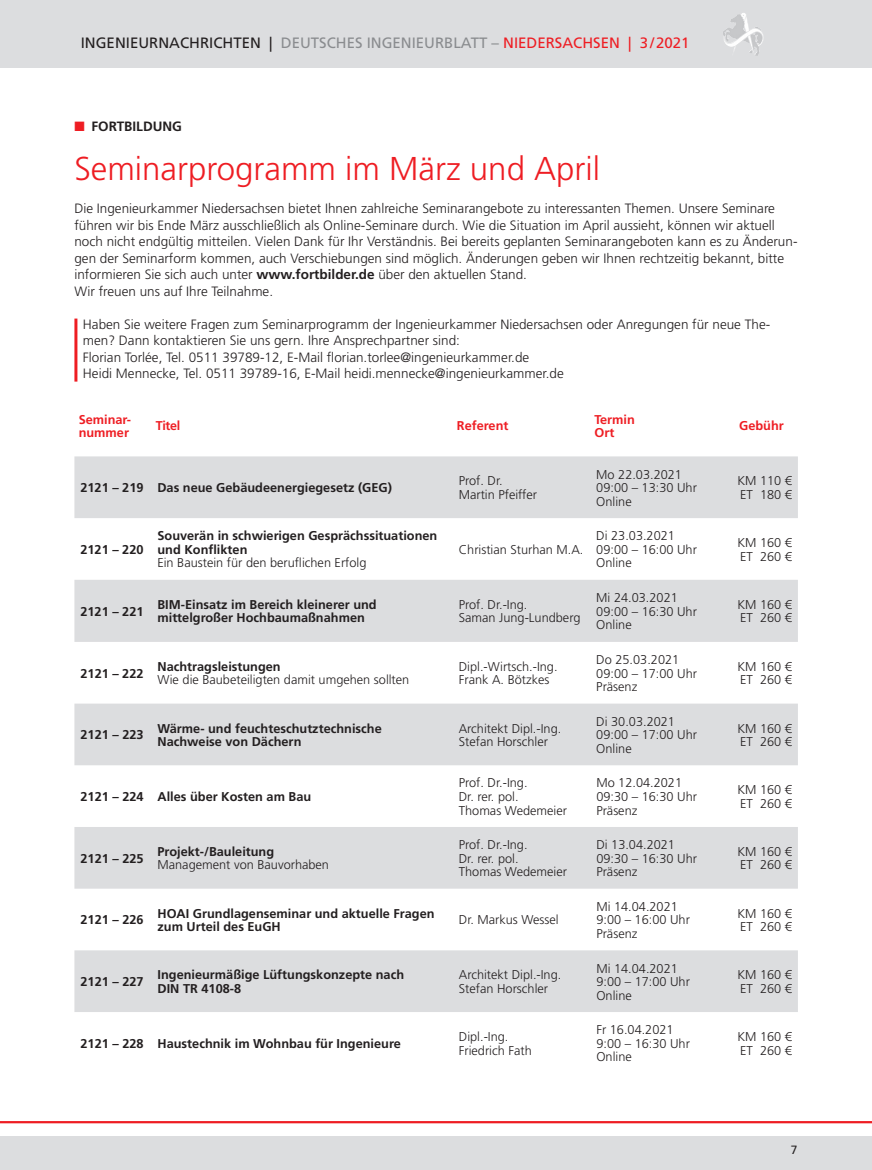
<style>
.page{position:relative;width:872px;height:1170px;background:#fff}
.page>*{position:absolute;margin:0;border:0;box-sizing:border-box;transform-origin:0 0}
.t1{font:300 33px "Frutiger LT Std";color:#ee1d23}
.t2{font:15px "Frutiger LT Std";color:#8a8c8f}
.t3{font:300 13.5px/16.5px "Frutiger LT Std";color:#231f20}
.t4{font:700 13.5px "Frutiger LT Std";color:#231f20}
.t5{font:300 12.75px/13.5px "Frutiger LT Std";color:#231f20}
.t6{font:700 12.75px/13.5px "Frutiger LT Std";color:#231f20}
.t7{font:700 12.75px/12.8px "Frutiger LT Std";color:#ee1d23}
.t8{font:12px "Frutiger LT Std";color:#231f20}
.s1{color:#231f20}
.s2{color:#ee1d23}
.s3{font-weight:700}
</style>
<div class="page">
<div style="left:0;top:1135px;width:872px;height:34px;background:#dcdddf"></div>
<div style="left:0;top:0;width:872px;height:68px;background:#dcdddf"></div>
<hr style="left:0;top:1120px;width:872px;height:3px;background:#ee1d23">
<svg style="left:730px;top:13px;width:13px;height:9px"></svg>
<hr style="left:74px;top:318px;width:3px;height:63px;background:#ee1d23">
<svg style="left:74px;top:456px;width:724px;height:555px;fill:#dcdddf"></svg>
<p class="t2" style="left:81px;top:34px;width:610px"><span class="s1">INGENIEURNACHRICHTEN |</span> DEUTSCHES INGENIEURBLATT – <span class="s2">NIEDERSACHSEN | 3/2021</span></p>
<p class="t4" style="left:74px;top:119px;width:109px"><span class="s2">■</span> FORTBILDUNG</p>
<h1 class="t1" style="left:74px;top:150px;width:527px">Seminarprogramm im März und April</h1>
<p class="t3" style="left:74px;top:200px;width:724px">Die Ingenieurkammer Niedersachsen bietet Ihnen zahlreiche Seminarangebote zu interessanten Themen. Unsere Seminare führen wir bis Ende März ausschließlich als Online-Seminare durch. Wie die Situation im April aussieht, können wir aktuell noch nicht endgültig mitteilen. Vielen Dank für Ihr Verständnis. Bei bereits geplanten Seminarangeboten kann es zu Änderun&shy;gen der Seminarform kommen, auch Verschiebungen sind möglich. Änderungen geben wir Ihnen rechtzeitig bekannt, bitte informieren Sie sich auch unter <span class="s3">www.fortbilder.de</span> über den aktuellen Stand.<br>Wir freuen uns auf Ihre Teilnahme.</p>
<p class="t3" style="left:83px;top:316px;width:689px">Haben Sie weitere Fragen zum Seminarprogramm der Ingenieurkammer Niedersachsen oder Anregungen für neue The&shy;men? Dann kontaktieren Sie uns gern. Ihre Ansprechpartner sind:<br>Florian Torlée, Tel. 0511 39789-12, E-Mail florian.torlee@ingenieurkammer.de<br>Heidi Mennecke, Tel. 0511 39789-16, E-Mail heidi.mennecke@ingenieurkammer.de</p>
<p class="t7" style="left:79px;top:413px;width:54px">Seminar&shy;nummer</p>
<p class="t7" style="left:156px;top:419px;width:26px">Titel</p>
<p class="t7" style="left:457px;top:419px;width:53px">Referent</p>
<p class="t7" style="left:594px;top:413px;width:42px">Termin<br>Ort</p>
<p class="t7" style="left:739px;top:419px;width:46px">Gebühr</p>
<p class="t6" style="left:80px;top:481px;width:313px">2121 – 219 Das neue Gebäudeenergiegesetz (GEG)</p>
<p class="t5" style="left:459px;top:474px;width:80px">Prof. Dr.<br>Martin Pfeiffer</p>
<p class="t5" style="left:596px;top:467px;width:102px">Mo 22.03.2021<br>09:00 – 13:30 Uhr<br>Online</p>
<p class="t5" style="left:737px;top:474px;width:56px">KM 110 €<br>ET 180 €</p>
<p class="t6" style="left:80px;top:542px;width:65px">2121 – 220</p>
<p class="t6" style="left:157px;top:529px;width:281px">Souverän in schwierigen Gesprächssituationen und Konflikten</p>
<p class="t5" style="left:157px;top:556px;width:211px">Ein Baustein für den beruflichen Erfolg</p>
<p class="t5" style="left:596px;top:529px;width:102px">Di 23.03.2021<br>09:00 – 16:00 Uhr<br>Online</p>
<p class="t5" style="left:737px;top:536px;width:56px">KM 160 €<br>ET 260 €</p>
<p class="t5" style="left:459px;top:542px;width:126px">Christian Sturhan M.A.</p>
<p class="t6" style="left:80px;top:604px;width:65px">2121 – 221</p>
<p class="t6" style="left:157px;top:597px;width:221px">BIM-Einsatz im Bereich kleinerer und mittelgroßer Hochbaumaßnahmen</p>
<p class="t5" style="left:459px;top:598px;width:123px">Prof. Dr.-Ing.<br>Saman Jung-Lundberg</p>
<p class="t5" style="left:596px;top:591px;width:102px">Mi 24.03.2021<br>09:00 – 16:30 Uhr<br>Online</p>
<p class="t5" style="left:737px;top:598px;width:56px">KM 160 €<br>ET 260 €</p>
<p class="t6" style="left:80px;top:666px;width:65px">2121 – 222</p>
<p class="t6" style="left:157px;top:659px;width:125px">Nachtragsleistungen</p>
<p class="t5" style="left:157px;top:673px;width:253px">Wie die Baubeteiligten damit umgehen sollten</p>
<p class="t5" style="left:459px;top:659px;width:100px">Dipl.-Wirtsch.-Ing.<br>Frank A. Bötzkes</p>
<p class="t5" style="left:596px;top:653px;width:102px">Do 25.03.2021<br>09:00 – 17:00 Uhr<br>Präsenz</p>
<p class="t5" style="left:737px;top:659px;width:56px">KM 160 €<br>ET 260 €</p>
<p class="t6" style="left:80px;top:728px;width:65px">2121 – 223</p>
<p class="t6" style="left:157px;top:721px;width:226px">Wärme- und feuchteschutztechnische<br>Nachweise von Dächern</p>
<p class="t5" style="left:459px;top:721px;width:104px">Architekt Dipl.-Ing.<br>Stefan Horschler</p>
<p class="t5" style="left:596px;top:714px;width:102px">Di 30.03.2021<br>09:00 – 17:00 Uhr<br>Online</p>
<p class="t5" style="left:737px;top:721px;width:56px">KM 160 €<br>ET 260 €</p>
<p class="t6" style="left:80px;top:789px;width:232px">2121 – 224 Alles über Kosten am Bau</p>
<p class="t5" style="left:459px;top:776px;width:110px">Prof. Dr.-Ing.<br>Dr. rer. pol.<br>Thomas Wedemeier</p>
<p class="t5" style="left:596px;top:776px;width:102px">Mo 12.04.2021<br>09:30 – 16:30 Uhr<br>Präsenz</p>
<p class="t5" style="left:737px;top:783px;width:56px">KM 160 €<br>ET 260 €</p>
<p class="t6" style="left:80px;top:851px;width:65px">2121 – 225</p>
<p class="t6" style="left:157px;top:844px;width:118px">Projekt-/Bauleitung</p>
<p class="t5" style="left:157px;top:858px;width:173px">Management von Bauvorhaben</p>
<p class="t5" style="left:459px;top:838px;width:110px">Prof. Dr.-Ing.<br>Dr. rer. pol.<br>Thomas Wedemeier</p>
<p class="t5" style="left:596px;top:838px;width:102px">Di 13.04.2021<br>09:30 – 16:30 Uhr<br>Präsenz</p>
<p class="t5" style="left:737px;top:844px;width:56px">KM 160 €<br>ET 260 €</p>
<p class="t6" style="left:81px;top:913px;width:65px">2121 – 226</p>
<p class="t6" style="left:157px;top:906px;width:279px">HOAI Grundlagenseminar und aktuelle Fragen zum Urteil des EuGH</p>
<p class="t5" style="left:459px;top:913px;width:101px">Dr. Markus Wessel</p>
<p class="t5" style="left:596px;top:899px;width:95px">Mi 14.04.2021<br>9:00 – 16:00 Uhr<br>Präsenz</p>
<p class="t5" style="left:737px;top:906px;width:56px">KM 160 €<br>ET 260 €</p>
<p class="t6" style="left:81px;top:974px;width:65px">2121 – 227</p>
<p class="t6" style="left:157px;top:968px;width:248px">Ingenieurmäßige Lüftungskonzepte nach<br>DIN TR 4108-8</p>
<p class="t5" style="left:459px;top:968px;width:104px">Architekt Dipl.-Ing.<br>Stefan Horschler</p>
<p class="t5" style="left:596px;top:961px;width:95px">Mi 14.04.2021<br>9:00 – 17:00 Uhr<br>Online</p>
<p class="t5" style="left:737px;top:968px;width:56px">KM 160 €<br>ET 260 €</p>
<p class="t6" style="left:81px;top:1036px;width:322px">2121 – 228 Haustechnik im Wohnbau für Ingenieure</p>
<p class="t5" style="left:459px;top:1029px;width:74px">Dipl.-Ing.<br>Friedrich Fath</p>
<p class="t5" style="left:596px;top:1023px;width:95px">Fr 16.04.2021<br>9:00 – 16:30 Uhr<br>Online</p>
<p class="t5" style="left:737px;top:1030px;width:56px">KM 160 €<br>ET 260 €</p>
<p class="t8" style="left:791px;top:1142px;width:8px">7</p>
</div>
